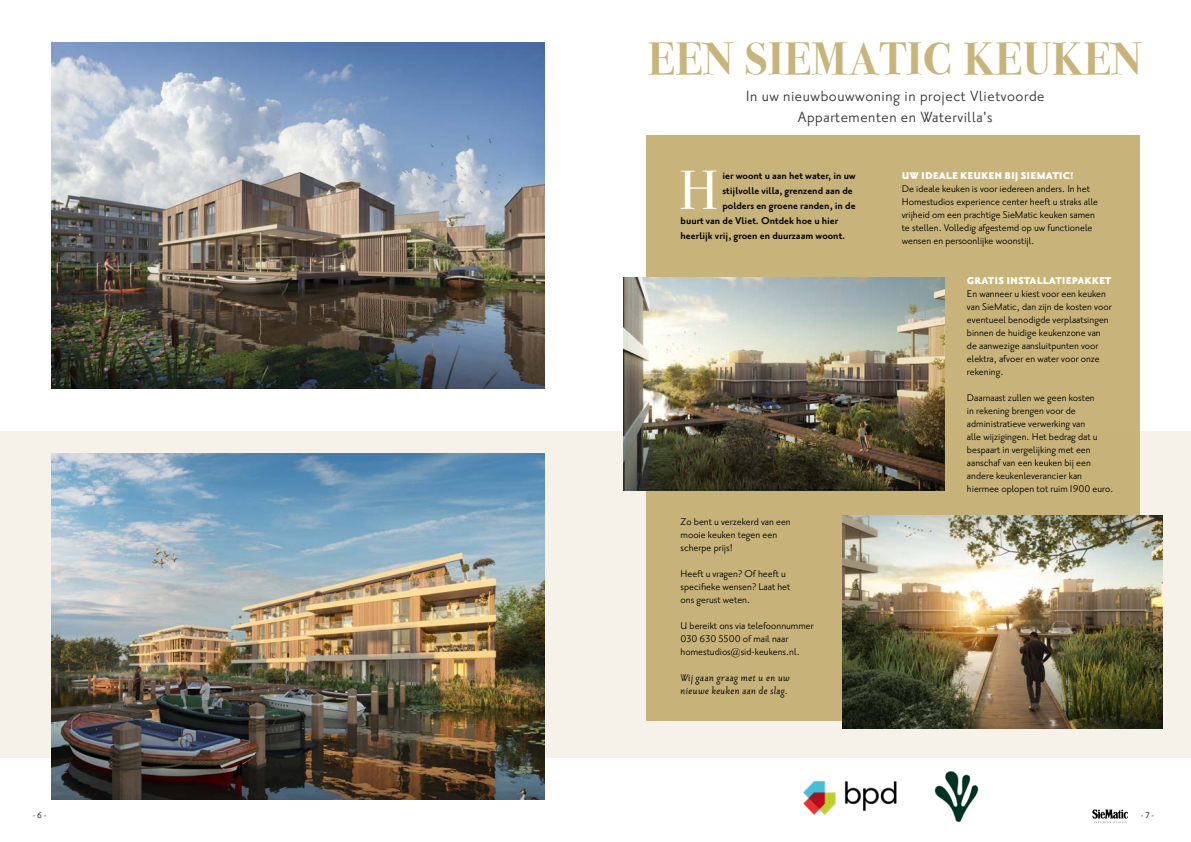
<style>
.page{position:relative;width:1191px;height:842px;background:#fff}
.page>*{position:absolute;margin:0;border:0;box-sizing:border-box;transform-origin:0 0}
.t1{font:55.1px "Bodoni Svty Two OSITCTT";color:#fff}
.t2{font:700 45px "Bodoni Svty Two OSITCTT";letter-spacing:.02em;color:#c8b47b}
.t3{font:18px/21.6px "Priori Sans OT";letter-spacing:.03em;color:#373636;text-align:center}
.t4{font:12px/13px "Priori Sans OT";color:#000}
.t5{font:700 12px "Priori Sans OT";color:#000}
.t6{font:900 12px "Priori Sans OT";color:#fff}
.t7{font:italic 12px/13px "Priori Sans OT";letter-spacing:.02em;color:#000}
.t8{font:10px "Priori Sans OT";color:#000}
</style>
<div class="page">
<svg style="left:1092px;top:809px;width:36px;height:14px"></svg>
<div style="left:646px;top:135px;width:494px;height:585px;background:#c8b47b"></div>
<svg style="left:0;top:431px;width:1191px;height:326px;fill:#f6f2e9"></svg>
<img style="left:51px;top:43px;width:493px;height:346px">
<img style="left:934px;top:771px;width:45px;height:51px">
<img style="left:803px;top:781px;width:94px;height:34px">
<img style="left:51px;top:454px;width:493px;height:345px">
<img style="left:842px;top:516px;width:320px;height:213px">
<img style="left:624px;top:278px;width:320px;height:212px">
<h2 class="t2" style="left:648px;top:33px;width:495px">EEN SIEMATIC KEUKEN</h2>
<h3 class="t3" style="left:745px;top:85px;width:300px">In uw nieuwbouwwoning in project Vlietvoorde<br>Appartementen en Watervilla's</h3>
<h1 class="t1" style="left:679px;top:157px;width:41px">H</h1>
<p class="t5" style="left:722px;top:169px;width:135px">ier woont u aan het water, in uw</p>
<p class="t5" style="left:722px;top:184px;width:132px">stijlvolle villa, grenzend aan de</p>
<p class="t5" style="left:722px;top:199px;width:135px">polders en groene randen, in de</p>
<p class="t5" style="left:680px;top:214px;width:159px">buurt van de Vliet. Ontdek hoe u hier</p>
<p class="t5" style="left:680px;top:229px;width:166px">heerlijk vrij, groen en duurzaam woont.</p>
<p class="t4" style="left:680px;top:515px;width:112px">Zo bent u verzekerd van een mooie keuken tegen een scherpe prijs!</p>
<p class="t4" style="left:680px;top:567px;width:111px">Heeft u vragen? Of heeft u specifieke wensen? Laat het ons gerust weten.</p>
<p class="t4" style="left:680px;top:619px;width:135px">U bereikt ons via telefoonnummer<br>030 630 5500 of mail naar homestudios@sid-keukens.nl.</p>
<p class="t7" style="left:680px;top:671px;width:111px">Wij gaan graag met u en uw nieuwe keuken aan de slag.</p>
<p class="t6" style="left:901px;top:169px;width:174px">UW IDEALE KEUKEN BIJ SIEMATIC!</p>
<p class="t4" style="left:901px;top:182px;width:198px">De ideale keuken is voor iedereen anders. In het Homestudios experience center heeft u straks alle vrijheid om een prachtige SieMatic keuken samen te stellen. Volledig afgestemd op uw functionele wensen en persoonlijke woonstijl.</p>
<p class="t6" style="left:967px;top:274px;width:146px">GRATIS INSTALLATIEPAKKET</p>
<p class="t4" style="left:967px;top:287px;width:146px">En wanneer u kiest voor een keuken van SieMatic, dan zijn de kosten voor eventueel benodigde verplaatsingen binnen de huidige keukenzone van de aanwezige aansluitpunten voor elektra, afvoer en water voor onze rekening.</p>
<p class="t4" style="left:967px;top:391px;width:148px">Daarnaast zullen we geen kosten<br>in rekening brengen voor de administratieve verwerking van<br>alle wijzigingen. Het bedrag dat u bespaart in vergelijking met een aanschaf van een keuken bij een andere keukenleverancier kan hiermee oplopen tot ruim 1900 euro.</p>
<p class="t8" style="left:33px;top:810px;width:15px">- 6 -</p>
<p class="t8" style="left:1140px;top:810px;width:15px">- 7 -</p>
</div>
